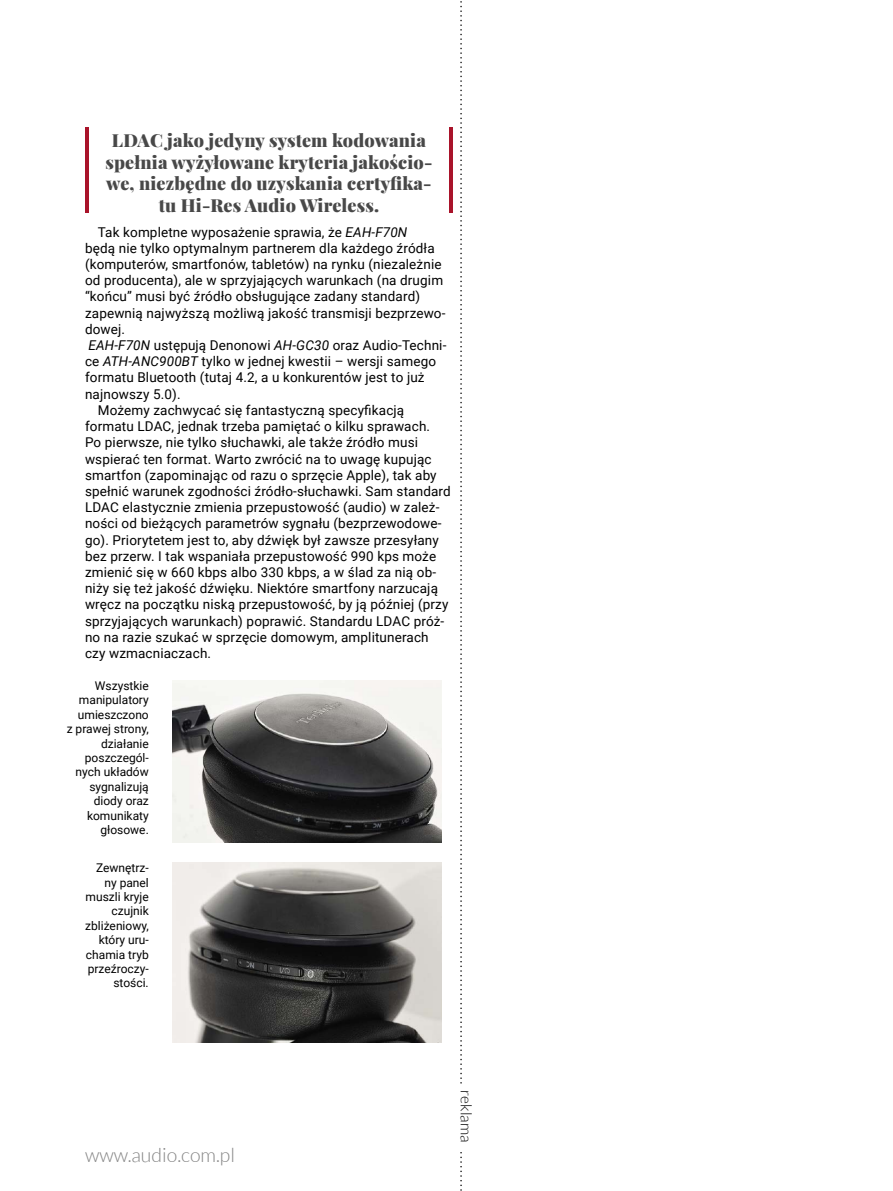
<style>
.page{position:relative;width:893px;height:1191px;background:#fff}
.page>*{position:absolute;margin:0;border:0;box-sizing:border-box;transform-origin:0 0}
.t1{font:300 19.5px "Lato";color:#858585}
.t2{font:900 18px/21.6px "Playfair Display";letter-spacing:.01em;color:#484848;text-align:center}
.t3{font:300 15.3px "Lato";color:#000}
.t4{font:13.5px "Roboto";letter-spacing:.01em;color:#000}
.t5{font:12px/14.4px "Roboto";color:#000;text-align:right}
.s1{font-style:italic}
</style>
<div class="page">
<svg style="left:460px;top:1px;width:2px;height:1190px"></svg>
<div style="left:450px;top:1083px;width:25px;height:65px;background:#fff"></div>
<hr style="left:85px;top:128px;width:4px;height:85px;background:#a9132a">
<hr style="left:449px;top:128px;width:4px;height:85px;background:#a9132a">
<img style="left:172px;top:681px;width:269px;height:161px">
<img style="left:172px;top:862px;width:269px;height:180px">
<h2 class="t2" style="left:105px;top:129px;width:329px">LDAC jako jedyny system kodowania spełnia wyżyłowane kryteria jakościo&shy;we, niezbędne do uzyskania certyfika&shy;tu Hi-Res Audio Wireless.</h2>
<p class="t4" style="left:98px;top:222px;width:311px">Tak kompletne wyposażenie sprawia, że <span class="s1">EAH-F70N</span></p>
<p class="t4" style="left:85px;top:238px;width:351px">będą nie tylko optymalnym partnerem dla każdego źródła</p>
<p class="t4" style="left:85px;top:255px;width:358px">(komputerów, smartfonów, tabletów) na rynku (niezależnie</p>
<p class="t4" style="left:85px;top:271px;width:360px">od producenta), ale w sprzyjających warunkach (na drugim</p>
<p class="t4" style="left:85px;top:287px;width:337px">“końcu” musi być źródło obsługujące zadany standard)</p>
<p class="t4" style="left:85px;top:303px;width:362px">zapewnią najwyższą możliwą jakość transmisji bezprzewo-</p>
<p class="t4" style="left:85px;top:319px;width:42px">dowej.</p>
<p class="t4" style="left:89px;top:336px;width:359px"><span class="s1">EAH-F70N</span> ustępują Denonowi <span class="s1">AH-GC30</span> oraz Audio-Techni-</p>
<p class="t4" style="left:85px;top:352px;width:353px">ce <span class="s1">ATH-ANC900BT</span> tylko w jednej kwestii – wersji samego</p>
<p class="t4" style="left:85px;top:368px;width:341px">formatu Bluetooth (tutaj 4.2, a u konkurentów jest to już</p>
<p class="t4" style="left:85px;top:384px;width:97px">najnowszy 5.0).</p>
<p class="t4" style="left:98px;top:400px;width:308px">Możemy zachwycać się fantastyczną specyfikacją</p>
<p class="t4" style="left:85px;top:417px;width:347px">formatu LDAC, jednak trzeba pamiętać o kilku sprawach.</p>
<p class="t4" style="left:85px;top:433px;width:335px">Po pierwsze, nie tylko słuchawki, ale także źródło musi</p>
<p class="t4" style="left:85px;top:449px;width:348px">wspierać ten format. Warto zwrócić na to uwagę kupując</p>
<p class="t4" style="left:85px;top:465px;width:353px">smartfon (zapominając od razu o sprzęcie Apple), tak aby</p>
<p class="t4" style="left:85px;top:481px;width:367px">spełnić warunek zgodności źródło-słuchawki. Sam standard</p>
<p class="t4" style="left:85px;top:498px;width:356px">LDAC elastycznie zmienia przepustowość (audio) w zależ-</p>
<p class="t4" style="left:85px;top:514px;width:358px">ności od bieżących parametrów sygnału (bezprzewodowe-</p>
<p class="t4" style="left:85px;top:530px;width:355px">go). Priorytetem jest to, aby dźwięk był zawsze przesyłany</p>
<p class="t4" style="left:85px;top:546px;width:353px">bez przerw. I tak wspaniała przepustowość 990 kps może</p>
<p class="t4" style="left:85px;top:562px;width:353px">zmienić się w 660 kbps albo 330 kbps, a w ślad za nią ob-</p>
<p class="t4" style="left:85px;top:579px;width:354px">niży się też jakość dźwięku. Niektóre smartfony narzucają</p>
<p class="t4" style="left:85px;top:595px;width:365px">wręcz na początku niską przepustowość, by ją później (przy</p>
<p class="t4" style="left:85px;top:611px;width:361px">sprzyjających warunkach) poprawić. Standardu LDAC próż-</p>
<p class="t4" style="left:85px;top:627px;width:345px">no na razie szukać w sprzęcie domowym, amplitunerach</p>
<p class="t4" style="left:85px;top:643px;width:128px">czy wzmacniaczach.</p>
<p class="t5" style="left:67px;top:678px;width:84px">Wszystkie manipulatory umieszczono<br>z prawej strony, działanie poszczegól&shy;nych układów sygnalizują diody oraz komunikaty głosowe.</p>
<p class="t5" style="left:85px;top:860px;width:65px">Zewnętrz&shy;ny panel muszli kryje czujnik zbliżeniowy, który uru&shy;chamia tryb przeźroczy&shy;stości.</p>
<h1 class="t1" style="left:85px;top:1144px;width:151px">www.audio.com.pl</h1>
<p class="t3" style="left:475px;top:1090px;width:54px;rotate:90deg">reklama</p>
</div>
